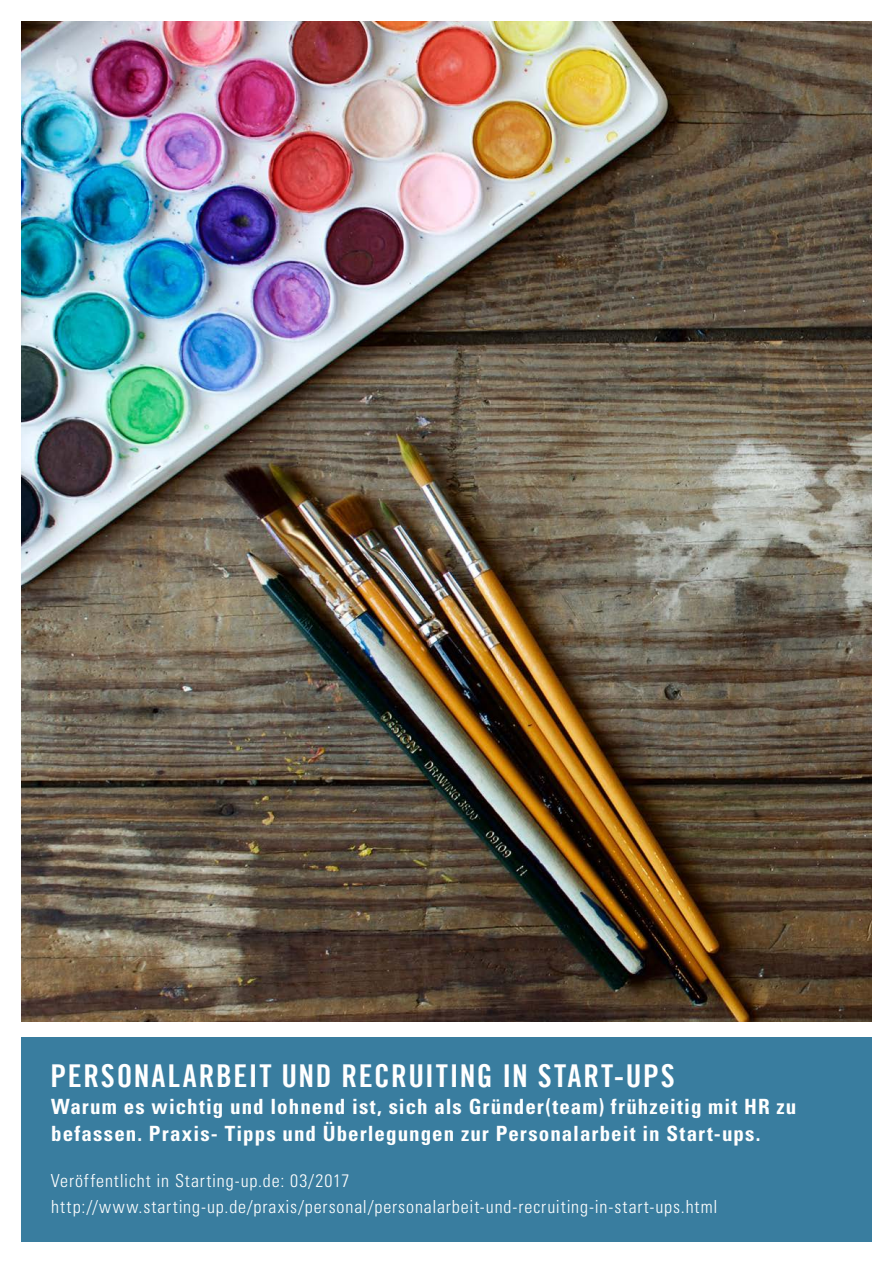
<style>
.page{position:relative;width:893px;height:1263px;background:#fff}
.page>*{position:absolute;margin:0;border:0;box-sizing:border-box;transform-origin:0 0}
.t1{font:31.5px "Trade Gothic LT Bold Cond Twenty";letter-spacing:.05em;color:#fff}
.t2{font:700 condensed 21px/27px "Univers LT Std";letter-spacing:.05em;color:#fff}
.Absatzformat_4{font:300 condensed 18px/25.5px "Univers LT Std";letter-spacing:.05em;color:#fff}
</style>
<div class="page">
<div style="left:21px;top:1037px;width:851px;height:205px;background:#397d9f"></div>
<img style="left:21px;top:21px;width:851px;height:1000px">
<p class="t1" style="left:50px;top:1056px;width:626px">PERSONALARBEIT UND RECRUITING IN START-UPS</p>
<p class="t2" style="left:51px;top:1092px;width:747px">Warum es wichtig und lohnend ist, sich als Gründer(team) frühzeitig mit HR zu befassen. Praxis- Tipps und Überlegungen zur Personalarbeit in Start-ups.</p>
<p class="Absatzformat_4" style="left:51px;top:1168px;width:668px">Veröffentlicht in Starting-up.de: 03/2017 http://www.starting-up.de/praxis/personal/personalarbeit-und-recruiting-in-start-ups.html</p>
</div>
